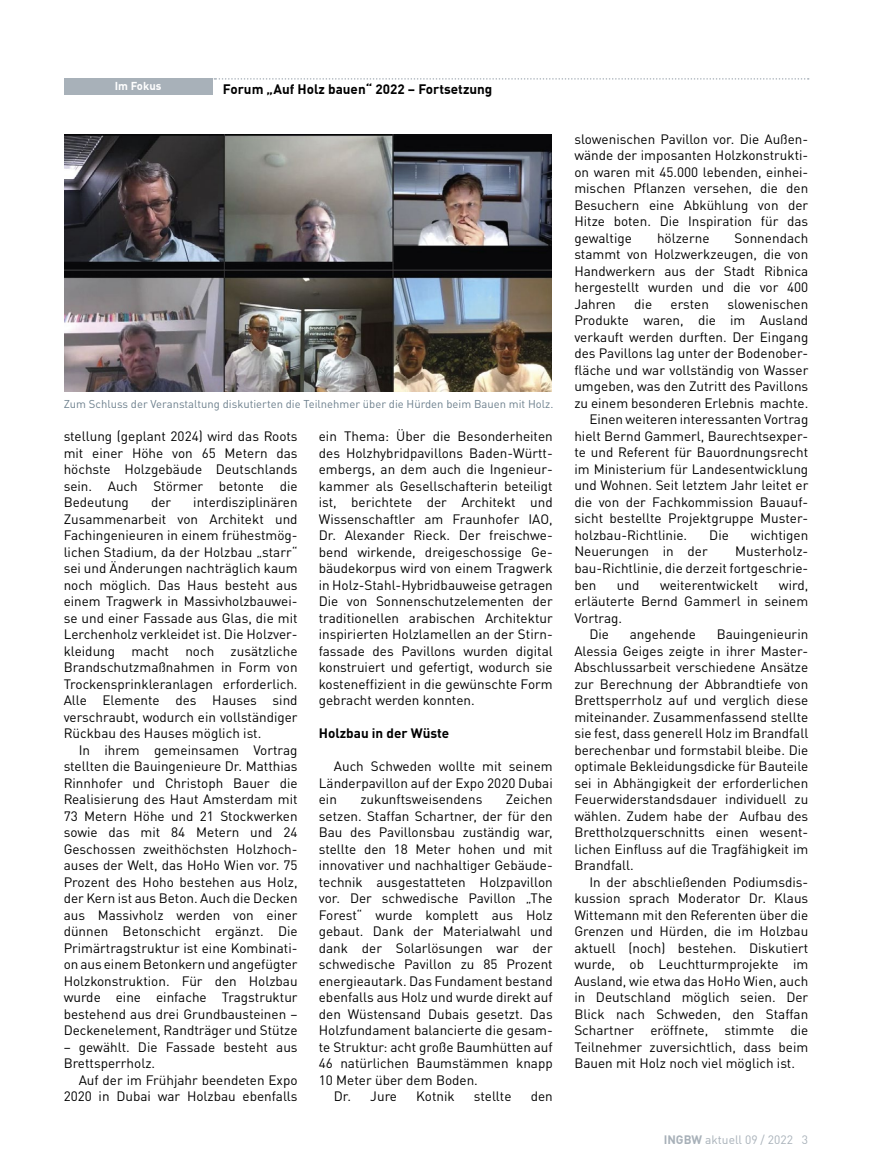
<style>
.page{position:relative;width:872px;height:1170px;background:#fff}
.page>*{position:absolute;margin:0;border:0;box-sizing:border-box;transform-origin:0 0}
.t1{font:13.5px/16.5px "DINOT";color:#000;text-align:justify}
.t2{font:700 13.5px "DIN Offc";color:#000}
.t3{font:700 13.5px "DINOT";color:#000}
.t4{font:12px "DIN Offc";color:#a8b1b9}
.t5{font:11.25px "DINOT";color:#6d808d}
.t6{font:700 11.25px "DIN Offc";color:#fff}
.s1{font-weight:700}
</style>
<div class="page">
<div style="left:64px;top:78px;width:148px;height:17px;background:#a8b1b9"></div>
<svg style="left:214px;top:78px;width:594px;height:2px"></svg>
<img style="left:64px;top:134px;width:487px;height:257px">
<p class="t6" style="left:115px;top:78px;width:48px">Im Fokus</p>
<p class="t2" style="left:223px;top:80px;width:271px">Forum „Auf Holz bauen“ 2022 – Fortsetzung</p>
<p class="t5" style="left:64px;top:397px;width:491px">Zum Schluss der Veranstaltung diskutierten die Teilnehmer über die Hürden beim Bauen mit Holz.</p>
<p class="t1" style="left:64px;top:427px;width:235px">stellung (geplant 2024) wird das Roots mit einer Höhe von 65 Metern das höchste Holzgebäude Deutschlands sein. Auch Störmer betonte die Bedeutung</p>
<p class="t1" style="left:64px;top:493px;width:235px;text-indent:130px">interdisziplinären Zusammenarbeit von Architekt und Fachingenieuren in einem frühestmög&shy;lichen Stadium, da der Holzbau „starr“ sei und Änderungen nachträglich kaum noch möglich. Das Haus besteht aus einem Tragwerk in Massivholzbauwei&shy;se und einer Fassade aus Glas, die mit Lerchenholz verkleidet ist. Die Holzver&shy;kleidung macht noch zusätzliche Brandschutzmaßnahmen in Form von Trockensprinkleranlagen erforderlich.<br>Alle Elemente des Hauses sind verschraubt, wodurch ein vollständiger Rückbau des Hauses möglich ist.</p>
<p class="t1" style="left:64px;top:741px;width:235px;text-indent:15px">In ihrem gemeinsamen Vortrag stellten die Bauingenieure Dr. Matthias Rinnhofer und Christoph Bauer die Realisierung des Haut Amsterdam mit 73 Metern Höhe und 21 Stockwerken sowie das mit 84 Metern und 24<br>Geschossen zweithöchsten Holzhoch&shy;auses der Welt, das HoHo Wien vor. 75<br>Prozent des Hoho bestehen aus Holz, der Kern ist aus Beton. Auch die Decken aus Massivholz werden von einer dünnen Betonschicht ergänzt. Die Primärtragstruktur ist eine Kombinati&shy;on aus einem Betonkern und angefügter Holzkonstruktion. Für den Holzbau wurde eine einfache Tragstruktur bestehend aus drei Grundbausteinen – Deckenelement, Randträger und Stütze</p>
<p class="t1" style="left:64px;top:1038px;width:235px">– gewählt. Die Fassade besteht aus<br>Brettsperrholz.</p>
<p class="t1" style="left:64px;top:1071px;width:235px;text-align:right">Auf der im Frühjahr beendeten Expo<br>2020 in Dubai war Holzbau ebenfalls</p>
<p class="t1" style="left:151px;top:493px;width:22px">der</p>
<p class="t1" style="left:319px;top:427px;width:235px;text-align:left">ein Thema: Über die Besonderheiten des Holzhybridpavillons Baden-Württ&shy;embergs, an dem auch die Ingenieur&shy;kammer als Gesellschafterin beteiligt ist, berichtete der Architekt und Wissenschaftler am Fraunhofer IAO, Dr. Alexander Rieck. Der freischwe&shy;bend wirkende, dreigeschossige Ge&shy;bäudekorpus wird von einem Tragwerk in Holz-Stahl-Hybridbauweise getragen Die von Sonnenschutzelementen der traditionellen arabischen Architektur inspirierten Holzlamellen an der Stirn&shy;fassade des Pavillons wurden digital konstruiert und gefertigt, wodurch sie kosteneffizient in die gewünschte Form gebracht werden konnten.</p>
<p class="t3" style="left:319px;top:724px;width:132px">Holzbau in der Wüste</p>
<p class="t1" style="left:319px;top:757px;width:235px;text-indent:15px">Auch Schweden wollte mit seinem Länderpavillon auf der Expo 2020 Dubai ein</p>
<p class="t1" style="left:360px;top:790px;width:123px">zukunftsweisendens</p>
<p class="t1" style="left:506px;top:790px;width:49px">Zeichen</p>
<p class="t1" style="left:319px;top:807px;width:235px">setzen. Staffan Schartner, der für den</p>
<p class="t1" style="left:319px;top:823px;width:235px">Bau des Pavillonsbau zuständig war,</p>
<p class="t1" style="left:319px;top:840px;width:235px">stellte den 18 Meter hohen und mit</p>
<p class="t1" style="left:319px;top:856px;width:235px">innovativer und nachhaltiger Gebäude-</p>
<p class="t1" style="left:319px;top:873px;width:235px">technik ausgestatteten Holzpavillon</p>
<p class="t1" style="left:319px;top:889px;width:235px">vor. Der schwedische Pavillon „The</p>
<p class="t1" style="left:319px;top:906px;width:235px">Forest“ wurde komplett aus Holz</p>
<p class="t1" style="left:319px;top:922px;width:235px">gebaut. Dank der Materialwahl und</p>
<p class="t1" style="left:319px;top:939px;width:235px">dank der Solarlösungen war der</p>
<p class="t1" style="left:319px;top:955px;width:235px">schwedische Pavillon zu 85 Prozent</p>
<p class="t1" style="left:319px;top:972px;width:235px">energieautark. Das Fundament bestand</p>
<p class="t1" style="left:319px;top:988px;width:235px">ebenfalls aus Holz und wurde direkt auf</p>
<p class="t1" style="left:319px;top:1005px;width:235px">den Wüstensand Dubais gesetzt. Das</p>
<p class="t1" style="left:319px;top:1021px;width:233px">Holzfundament balancierte die gesam-</p>
<p class="t1" style="left:319px;top:1038px;width:235px">te Struktur: acht große Baumhütten auf</p>
<p class="t1" style="left:319px;top:1054px;width:235px">46 natürlichen Baumstämmen knapp</p>
<p class="t1" style="left:319px;top:1071px;width:161px">10 Meter über dem Boden.</p>
<p class="t1" style="left:334px;top:1087px;width:65px">Dr. Jure</p>
<p class="t1" style="left:416px;top:1087px;width:40px">Kotnik</p>
<p class="t1" style="left:474px;top:1087px;width:39px">stellte</p>
<p class="t1" style="left:530px;top:1087px;width:24px">den</p>
<p class="t1" style="left:574px;top:130px;width:235px;text-align:left">slowenischen Pavillon vor. Die Außen&shy;wände der imposanten Holzkonstrukti&shy;on waren mit 45.000 lebenden, einhei&shy;mischen Pflanzen versehen, die den Besuchern eine Abkühlung von der Hitze boten. Die Inspiration für das gewaltige</p>
<p class="t1" style="left:574px;top:229px;width:235px;text-indent:160px">Sonnendach stammt von Holzwerkzeugen, die von Handwerkern aus der Stadt Ribnica hergestellt wurden und die vor 400<br>Jahren</p>
<p class="t1" style="left:657px;top:229px;width:54px">hölzerne</p>
<p class="t1" style="left:634px;top:295px;width:19px">die</p>
<p class="t1" style="left:670px;top:295px;width:40px">ersten</p>
<p class="t1" style="left:727px;top:295px;width:82px">slowenischen</p>
<p class="t1" style="left:574px;top:312px;width:235px">Produkte waren, die im Ausland</p>
<p class="t1" style="left:574px;top:328px;width:235px">verkauft werden durften. Der Eingang</p>
<p class="t1" style="left:574px;top:345px;width:235px">des Pavillons lag unter der Bodenober-</p>
<p class="t1" style="left:574px;top:361px;width:235px">fläche und war vollständig von Wasser</p>
<p class="t1" style="left:574px;top:378px;width:235px">umgeben, was den Zutritt des Pavillons</p>
<p class="t1" style="left:574px;top:394px;width:235px">zu einem besonderen Erlebnis machte.</p>
<p class="t1" style="left:589px;top:411px;width:220px">Einen weiteren interessanten Vortrag</p>
<p class="t1" style="left:574px;top:427px;width:235px">hielt Bernd Gammerl, Baurechtsexper-</p>
<p class="t1" style="left:574px;top:444px;width:235px">te und Referent für Bauordnungsrecht</p>
<p class="t1" style="left:574px;top:460px;width:235px">im Ministerium für Landesentwicklung</p>
<p class="t1" style="left:574px;top:477px;width:235px">und Wohnen. Seit letztem Jahr leitet er</p>
<p class="t1" style="left:574px;top:493px;width:235px">die von der Fachkommission Bauauf-</p>
<p class="t1" style="left:574px;top:510px;width:235px">sicht bestellte Projektgruppe Muster-</p>
<p class="t1" style="left:574px;top:526px;width:114px">holzbau-Richtlinie.</p>
<p class="t1" style="left:709px;top:526px;width:21px">Die</p>
<p class="t1" style="left:751px;top:526px;width:59px">wichtigen</p>
<p class="t1" style="left:574px;top:543px;width:135px">Neuerungen in der</p>
<p class="t1" style="left:574px;top:543px;width:235px;text-indent:161px">Musterholz&shy;bau-Richtlinie, die derzeit fortgeschrie&shy;ben</p>
<p class="t1" style="left:617px;top:576px;width:24px">und</p>
<p class="t1" style="left:660px;top:576px;width:100px">weiterentwickelt</p>
<p class="t1" style="left:779px;top:576px;width:31px">wird,</p>
<p class="t1" style="left:574px;top:592px;width:235px">erläuterte Bernd Gammerl in seinem</p>
<p class="t1" style="left:574px;top:609px;width:49px">Vortrag.</p>
<p class="t1" style="left:589px;top:625px;width:21px">Die</p>
<p class="t1" style="left:630px;top:625px;width:68px">angehende</p>
<p class="t1" style="left:574px;top:625px;width:235px;text-align:left;text-indent:142px">Bauingenieurin Alessia Geiges zeigte in ihrer Master-Abschlussarbeit verschiedene Ansätze zur Berechnung der Abbrandtiefe von Brettsperrholz auf und verglich diese miteinander. Zusammenfassend stellte sie fest, dass generell Holz im Brandfall berechenbar und formstabil bleibe. Die optimale Bekleidungsdicke für Bauteile sei in Abhängigkeit der erforderlichen Feuerwiderstandsdauer individuell zu wählen. Zudem habe der Aufbau des Brettholzquerschnitts einen wesent&shy;lichen Einfluss auf die Tragfähigkeit im Brandfall.</p>
<p class="t1" style="left:574px;top:873px;width:235px;text-indent:15px">In der abschließenden Podiumsdis&shy;kussion sprach Moderator Dr. Klaus Wittemann mit den Referenten über die Grenzen und Hürden, die im Holzbau aktuell (noch) bestehen. Diskutiert wurde, ob Leuchtturmprojekte im Ausland, wie etwa das HoHo Wien, auch in Deutschland möglich seien. Der Blick nach Schweden, den Staffan Schartner eröffnete, stimmte die Teilnehmer zuversichtlich, dass beim Bauen mit Holz noch viel möglich ist.</p>
<p class="t4" style="left:663px;top:1131px;width:146px"><span class="s1">INGBW</span> aktuell 09 / 2022 3</p>
</div>
